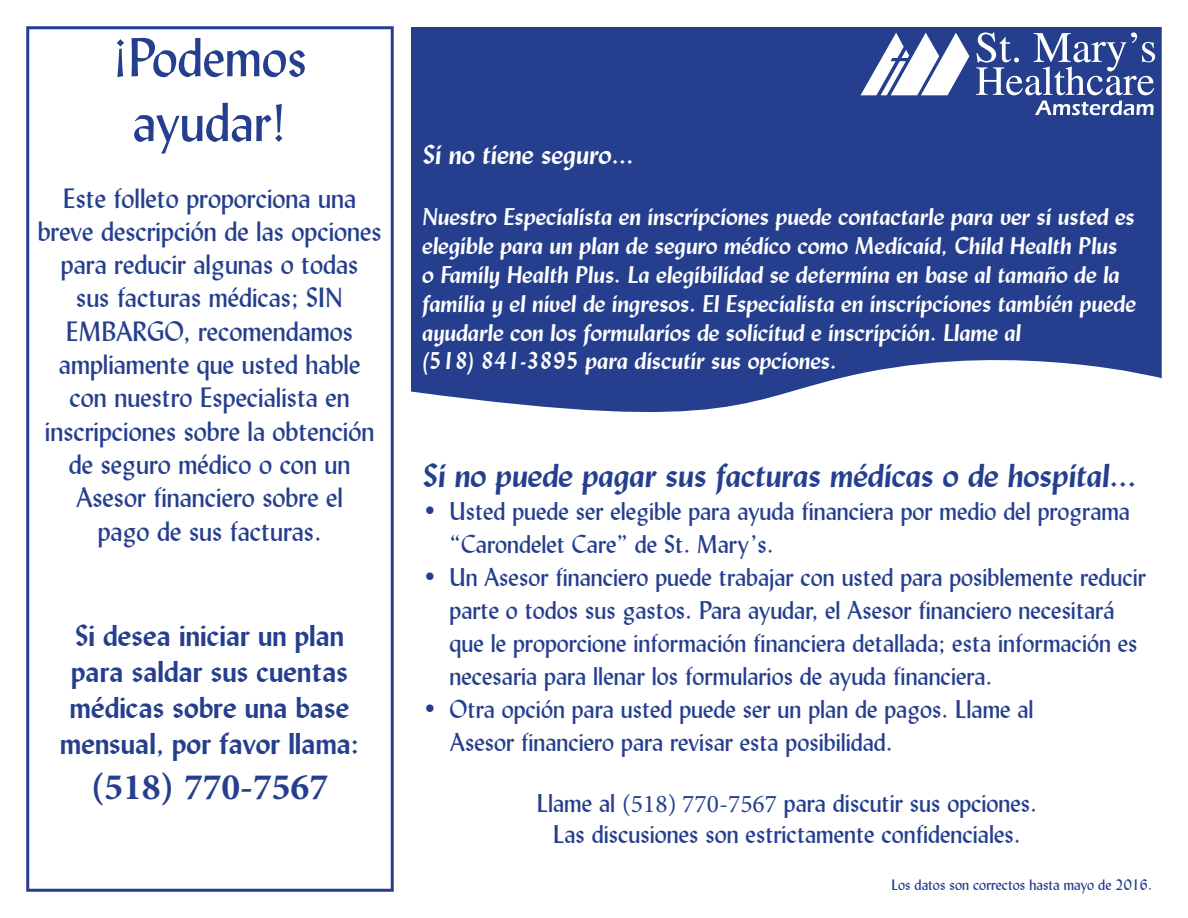
<style>
.page{position:relative;width:1188px;height:918px;background:#fff}
.page>*{position:absolute;margin:0;border:0;box-sizing:border-box;transform-origin:0 0}
.t1{font:54px/64.8px "Lydian BT";color:#253f8e;text-align:center}
.t2{font:700 37.5px "Minion Pro";color:#253f8e}
.t3{font:italic 700 33px "Lydian BT";color:#253f8e}
.t4{font:700 30px/36px "Lydian BT";color:#253f8e;text-align:center}
.t5{font:27.75px/33.3px "Lydian BT";color:#253f8e;text-align:center}
.t6{font:italic 700 27px "Lydian BT";color:#fff}
.t7{font:25.5px/33px "Lydian BT";color:#253f8e}
.t8{font:italic 700 24px/28.8px "Lydian BT";color:#fff}
.t9{font:15px "Lydian BT";color:#253f8e}
.s1{font-style:inherit}
.s2{font-family:"Minion Pro"}
</style>
<div class="page">
<svg style="left:411px;top:27px;width:751px;height:386px;background:#344d96"></svg>
<div style="left:26px;top:26px;width:368px;height:866px;border:3px solid #253f8e"></div>
<svg style="left:861px;top:33px;width:108px;height:62px"></svg>
<svg style="left:976px;top:32px;width:179px;height:63px"></svg>
<svg style="left:1035px;top:101px;width:119px;height:14px"></svg>
<h1 class="t1" style="left:112px;top:25px;width:196px">¡Podemos ayudar!</h1>
<p class="t5" style="left:38px;top:181px;width:346px">Este folleto proporciona una breve descripción de las opciones para reducir algunas o todas<br>sus facturas médicas; SIN<br>EMBARGO, recomendamos ampliamente que usted hable con nuestro Especialista en inscripciones sobre la obtención de seguro médico o con un<br>Asesor financiero sobre el<br>pago de sus facturas.</p>
<p class="t4" style="left:60px;top:617px;width:300px">Si desea iniciar un plan para saldar sus cuentas médicas sobre una base mensual, por favor llama:</p>
<h2 class="t2" style="left:91px;top:760px;width:238px">(518) 770-7567</h2>
<p class="t6" style="left:423px;top:138px;width:213px">Si no tiene seguro...</p>
<p class="t8" style="left:423px;top:202px;width:715px">Nuestro Especialista en inscripciones puede contactarle para ver si usted es elegible para un plan de seguro médico como Medicaid, Child Health Plus<br>o Family Health Plus. La elegibilidad se determina en base al tamaño de la familia y el nivel de ingresos. El Especialista en inscripciones también puede ayudarle con los formularios de solicitud e inscripción. Llame al<br>(518) 841-3895 para discutir sus opciones.</p>
<p class="t3" style="left:423px;top:455px;width:716px">Si no puede pagar sus facturas médicas o de hospital...</p>
<p class="t7" style="left:450px;top:494px;width:682px;text-indent:-27px"><span class="s1">•</span> Usted puede ser elegible para ayuda financiera por medio del programa “Carondelet Care” de St. Mary’s.</p>
<p class="t7" style="left:450px;top:560px;width:698px;text-indent:-27px"><span class="s1">•</span> Un Asesor financiero puede trabajar con usted para posiblemente reducir parte o todos sus gastos. Para ayudar, el Asesor financiero necesitará que le proporcione información financiera detallada; esta información es necesaria para llenar los formularios de ayuda financiera.</p>
<p class="t7" style="left:450px;top:692px;width:585px;text-indent:-28px"><span class="s1">•</span> Otra opción para usted puede ser un plan de pagos. Llame al<br>Asesor financiero para revisar esta posibilidad.</p>
<p class="t7" style="left:537px;top:788px;width:502px;line-height:30.6px;text-align:center">Llame al <span class="s2">(518) 770-7567</span> para discutir sus opciones.<br>Las discusiones son estrictamente confidenciales.</p>
<p class="t9" style="left:891px;top:875px;width:262px">Los datos son correctos hasta mayo de 2016.</p>
</div>
